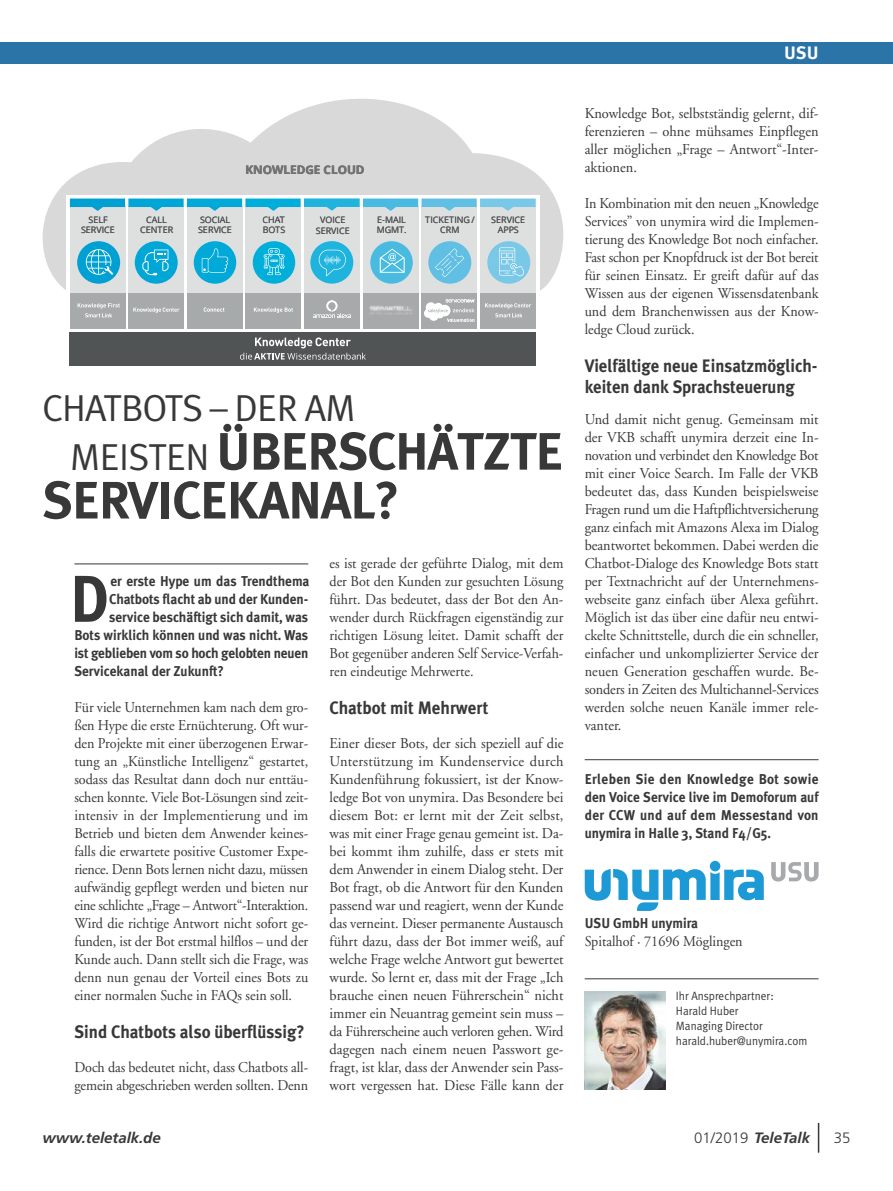
<style>
.page{position:relative;width:893px;height:1191px;background:#fff}
.page>*{position:absolute;margin:0;border:0;box-sizing:border-box;transform-origin:0 0}
.t1{font:700 66px "Meta Plus";color:#393839;scale:.94 1}
.t2{font:700 52.65px/48.8px "Meta Plus";letter-spacing:-.025em;color:#393839}
.t3{font:37.5px "Meta Plus Normal";letter-spacing:-.025em;color:#393839}
.t4{font:700 18px/21px "Meta Plus";color:#393839;scale:.93 1}
.t5{font:700 18px "Meta Plus";color:#393839;scale:.94 1}
.t6{font:700 18px "Meta Plus";color:#fff}
.t7{font:15px/18px "Adobe Garamond";color:#393839;text-align:justify;scale:.94 1}
.t8{font:15px/18px "Adobe Garamond";color:#393839;text-align:justify;scale:.96 1}
.t9{font:15px/18px "Adobe Garamond";color:#393839;text-align:justify;scale:.95 1}
.t10{font:italic 700 15px "Frutiger";color:#393839}
.t11{font:300 15px "Frutiger";color:#393839}
.t12{font:700 14.25px/18px "Meta Plus";color:#393839;text-align:justify;scale:.94 1}
.t13{font:12px/15px "Meta Plus Normal";color:#393839;scale:.94 1}
.t14{font:700 11.7px "Open Sans";color:#737373}
.t15{font:9px "Open Sans";color:#515455}
.s1{font-family:"Meta Plus Normal";font-weight:400;font-size:37.5px}
.s2{font-weight:300;font-style:normal}
</style>
<div class="page">
<div style="left:0;top:43px;width:893px;height:21px;background:#2a74a8"></div>
<svg style="left:818px;top:1123px;width:1px;height:29px"></svg>
<svg style="left:43px;top:99px;width:520px;height:192px;fill:#d9d9d9"></svg>
<div style="left:67px;top:195px;width:473px;height:110px;background:#fff"></div>
<div style="left:187px;top:206px;width:55px;height:90px;background:#dedfdf"></div>
<div style="left:187px;top:293px;width:55px;height:35px;background:#a7aaaa"></div>
<div style="left:128px;top:206px;width:56px;height:90px;background:#dedfdf"></div>
<div style="left:128px;top:293px;width:56px;height:35px;background:#a7aaaa"></div>
<div style="left:245px;top:206px;width:56px;height:90px;background:#dedfdf"></div>
<div style="left:245px;top:293px;width:56px;height:35px;background:#a7aaaa"></div>
<div style="left:363px;top:206px;width:55px;height:90px;background:#dedfdf"></div>
<div style="left:363px;top:293px;width:55px;height:35px;background:#a7aaaa"></div>
<div style="left:480px;top:206px;width:56px;height:90px;background:#dedfdf"></div>
<div style="left:480px;top:293px;width:56px;height:35px;background:#a7aaaa"></div>
<div style="left:70px;top:206px;width:55px;height:90px;background:#dedfdf"></div>
<div style="left:70px;top:293px;width:55px;height:35px;background:#a7aaaa"></div>
<div style="left:421px;top:206px;width:56px;height:90px;background:#dedfdf"></div>
<div style="left:421px;top:293px;width:56px;height:35px;background:#a7aaaa"></div>
<div style="left:70px;top:332px;width:466px;height:34px;background:#515455"></div>
<div style="left:194px;top:241px;width:42px;height:43px;background:#00a9d7;border-radius:50%"></div>
<div style="left:135px;top:241px;width:43px;height:43px;background:#00a6d6;border-radius:50%"></div>
<div style="left:253px;top:241px;width:42px;height:43px;background:#00aeda;border-radius:50%"></div>
<div style="left:370px;top:241px;width:43px;height:43px;background:#4abbe0;border-radius:50%"></div>
<div style="left:487px;top:241px;width:43px;height:43px;background:#7ac8e7;border-radius:50%"></div>
<div style="left:77px;top:241px;width:43px;height:43px;background:#00a0d2;border-radius:50%"></div>
<div style="left:428px;top:241px;width:43px;height:43px;background:#60bfe2;border-radius:50%"></div>
<svg style="left:435px;top:248px;width:29px;height:29px"></svg>
<svg style="left:202px;top:248px;width:26px;height:25px"></svg>
<svg style="left:86px;top:249px;width:27px;height:26px"></svg>
<svg style="left:264px;top:248px;width:21px;height:27px"></svg>
<svg style="left:499px;top:247px;width:26px;height:29px"></svg>
<div style="left:304px;top:206px;width:56px;height:90px;background:#dedfdf"></div>
<div style="left:304px;top:293px;width:56px;height:35px;background:#a7aaaa"></div>
<svg style="left:70px;top:198px;width:466px;height:13px"></svg>
<div style="left:310px;top:241px;width:43px;height:43px;background:#1eb4dd;border-radius:50%"></div>
<svg style="left:319px;top:250px;width:27px;height:26px"></svg>
<svg style="left:313px;top:300px;width:38px;height:18px"></svg>
<svg style="left:424px;top:299px;width:50px;height:23px"></svg>
<svg style="left:240px;top:337px;width:126px;height:22px"></svg>
<svg style="left:133px;top:307px;width:47px;height:6px"></svg>
<svg style="left:78px;top:303px;width:42px;height:14px"></svg>
<svg style="left:485px;top:303px;width:46px;height:14px"></svg>
<svg style="left:254px;top:307px;width:39px;height:6px"></svg>
<svg style="left:204px;top:307px;width:20px;height:5px"></svg>
<svg style="left:142px;top:249px;width:27px;height:26px"></svg>
<svg style="left:380px;top:249px;width:25px;height:24px"></svg>
<img style="left:369px;top:305px;width:44px;height:10px">
<hr style="left:74px;top:563px;width:234px;height:1px;background:#393839">
<svg style="left:585px;top:861px;width:179px;height:50px"></svg>
<svg style="left:771px;top:862px;width:48px;height:19px"></svg>
<hr style="left:585px;top:759px;width:234px;height:1px;background:#393839">
<img style="left:585px;top:991px;width:80px;height:98px">
<hr style="left:585px;top:978px;width:234px;height:1px;background:#393839">
<p class="t15" style="left:89px;top:213px;width:21px">SELF</p>
<p class="t15" style="left:146px;top:213px;width:22px">CALL</p>
<p class="t15" style="left:81px;top:224px;width:35px">SERVICE</p>
<p class="t15" style="left:140px;top:224px;width:35px">CENTER</p>
<p class="t14" style="left:245px;top:161px;width:121px">KNOWLEDGE CLOUD</p>
<p class="t15" style="left:200px;top:213px;width:32px">SOCIAL</p>
<p class="t15" style="left:198px;top:224px;width:35px">SERVICE</p>
<p class="t15" style="left:262px;top:213px;width:24px">CHAT</p>
<p class="t15" style="left:263px;top:224px;width:24px">BOTS</p>
<p class="t15" style="left:320px;top:213px;width:27px">VOICE</p>
<p class="t15" style="left:316px;top:224px;width:35px">SERVICE</p>
<p class="t15" style="left:377px;top:213px;width:30px">E-MAIL</p>
<p class="t15" style="left:377px;top:224px;width:31px">MGMT.</p>
<p class="t15" style="left:425px;top:213px;width:51px">TICKETING /</p>
<p class="t15" style="left:491px;top:213px;width:35px">SERVICE</p>
<p class="t15" style="left:440px;top:224px;width:21px">CRM</p>
<p class="t15" style="left:498px;top:224px;width:22px">APPS</p>
<h3 class="t3" style="left:42px;top:386px;width:314px">CHATBOTS – DER AM</h3>
<h2 class="t2" style="left:42px;top:427px;width:522px;text-indent:28px"><span class="s1">MEISTEN</span> ÜBERSCHÄTZTE<br>SERVICEKANAL?</h2>
<h1 class="t1" style="left:70px;top:560px;width:43px">D</h1>
<p class="t12" style="left:110px;top:572px;width:213px">er erste Hype um das Trendthema</p>
<p class="t12" style="left:109px;top:590px;width:213px">Chatbots flacht ab und der Kunden-</p>
<p class="t12" style="left:109px;top:608px;width:213px">service beschäftigt sich damit, was</p>
<p class="t12" style="left:74px;top:626px;width:250px">Bots wirklich können und was nicht. Was</p>
<p class="t12" style="left:74px;top:644px;width:250px">ist geblieben vom so hoch gelobten neuen</p>
<p class="t12" style="left:74px;top:662px;width:161px">Servicekanal der Zukunft?</p>
<p class="t7" style="left:74px;top:699px;width:251px">Für viele Unternehmen kam nach dem gro&shy;ßen Hype die erste Ernüchterung. Oft wur&shy;den Projekte mit einer überzogenen Erwar&shy;tung an „Künstliche Intelligenz“ gestartet, sodass das Resultat dann doch nur enttäu&shy;schen konnte. Viele Bot-Lösungen sind zeit&shy;intensiv in der Implementierung und im Betrieb und bieten dem Anwender keines&shy;falls die erwartete positive Customer Expe&shy;rience. Denn Bots lernen nicht dazu, müssen aufwändig gepflegt werden und bieten nur eine schlichte „Frage – Antwort“-Interaktion.<br>Wird die richtige Antwort nicht sofort ge&shy;funden, ist der Bot erstmal hilflos – und der Kunde auch. Dann stellt sich die Frage, was denn nun genau der Vorteil eines Bots zu einer normalen Suche in FAQs sein soll.</p>
<p class="t5" style="left:74px;top:1021px;width:246px">Sind Chatbots also überflüssig?</p>
<p class="t7" style="left:74px;top:1059px;width:250px">Doch das bedeutet nicht, dass Chatbots all&shy;gemein abgeschrieben werden sollten. Denn</p>
<p class="t7" style="left:330px;top:555px;width:250px">es ist gerade der geführte Dialog, mit dem der Bot den Kunden zur gesuchten Lösung führt. Das bedeutet, dass der Bot den An&shy;wender durch Rückfragen eigenständig zur richtigen Lösung leitet. Damit schafft der Bot gegenüber anderen Self Service-Verfah&shy;ren eindeutige Mehrwerte.</p>
<p class="t5" style="left:330px;top:697px;width:171px">Chatbot mit Mehrwert</p>
<p class="t8" style="left:330px;top:735px;width:245px">Einer dieser Bots, der sich speziell auf die Unterstützung im Kundenservice durch Kundenführung fokussiert, ist der Know&shy;ledge Bot von unymira. Das Besondere bei diesem Bot: er lernt mit der Zeit selbst, was mit einer Frage genau gemeint ist. Da&shy;bei kommt ihm zuhilfe, dass er stets mit dem Anwender in einem Dialog steht. Der Bot fragt, ob die Antwort für den Kunden passend war und reagiert, wenn der Kunde das verneint. Dieser permanente Austausch führt dazu, dass der Bot immer weiß, auf welche Frage welche Antwort gut bewertet wurde. So lernt er, dass mit der Frage „Ich brauche einen neuen Führerschein“ nicht immer ein Neuantrag gemeint sein muss – da Führerscheine auch verloren gehen. Wird dagegen nach einem neuen Passwort ge&shy;fragt, ist klar, dass der Anwender sein Pass&shy;wort vergessen hat. Diese Fälle kann der</p>
<p class="t6" style="left:784px;top:43px;width:36px">USU</p>
<p class="t8" style="left:585px;top:105px;width:245px">Knowledge Bot, selbstständig gelernt, dif&shy;ferenzieren – ohne mühsames Einpflegen aller möglichen „Frage – Antwort“-Inter&shy;aktionen.</p>
<p class="t7" style="left:585px;top:195px;width:250px">In Kombination mit den neuen „Knowledge Services” von unymira wird die Implemen&shy;tierung des Knowledge Bot noch einfacher.<br>Fast schon per Knopfdruck ist der Bot bereit für seinen Einsatz. Er greift dafür auf das Wissen aus der eigenen Wissensdatenbank und dem Branchenwissen aus der Know&shy;ledge Cloud zurück.</p>
<p class="t4" style="left:585px;top:355px;width:252px">Vielfältige neue Einsatzmöglich&shy;keiten dank Sprachsteuerung</p>
<p class="t9" style="left:585px;top:411px;width:248px">Und damit nicht genug. Gemeinsam mit der VKB schafft unymira derzeit eine In&shy;novation und verbindet den Knowledge Bot mit einer Voice Search. Im Falle der VKB bedeutet das, dass Kunden beispielsweise Fragen rund um die Haftpflichtversicherung ganz einfach mit Amazons Alexa im Dialog beantwortet bekommen. Dabei werden die Chatbot-Dialoge des Knowledge Bots statt per Textnachricht auf der Unternehmens&shy;webseite ganz einfach über Alexa geführt.<br>Möglich ist das über eine dafür neu entwi&shy;ckelte Schnittstelle, durch die ein schneller, einfacher und unkomplizierter Service der neuen Generation geschaffen wurde. Be&shy;sonders in Zeiten des Multichannel-Services werden solche neuen Kanäle immer rele&shy;vanter.</p>
<p class="t12" style="left:585px;top:770px;width:250px">Erleben Sie den Knowledge Bot sowie den Voice Service live im Demoforum auf der CCW und auf dem Messestand von unymira in Halle 3, Stand F4/G5.</p>
<p class="t12" style="left:585px;top:914px;width:122px">USU GmbH unymira</p>
<p class="t7" style="left:585px;top:933px;width:170px">Spitalhof · 71696 Möglingen</p>
<p class="t13" style="left:676px;top:988px;width:141px">Ihr Ansprechpartner:<br>Harald Huber<br>Managing Director harald.huber@unymira.com</p>
<p class="t10" style="left:43px;top:1131px;width:120px">www.teletalk.de</p>
<p class="t10" style="left:694px;top:1131px;width:117px"><span class="s2">01/2019</span> TeleTalk</p>
<p class="t11" style="left:834px;top:1131px;width:18px">35</p>
</div>
